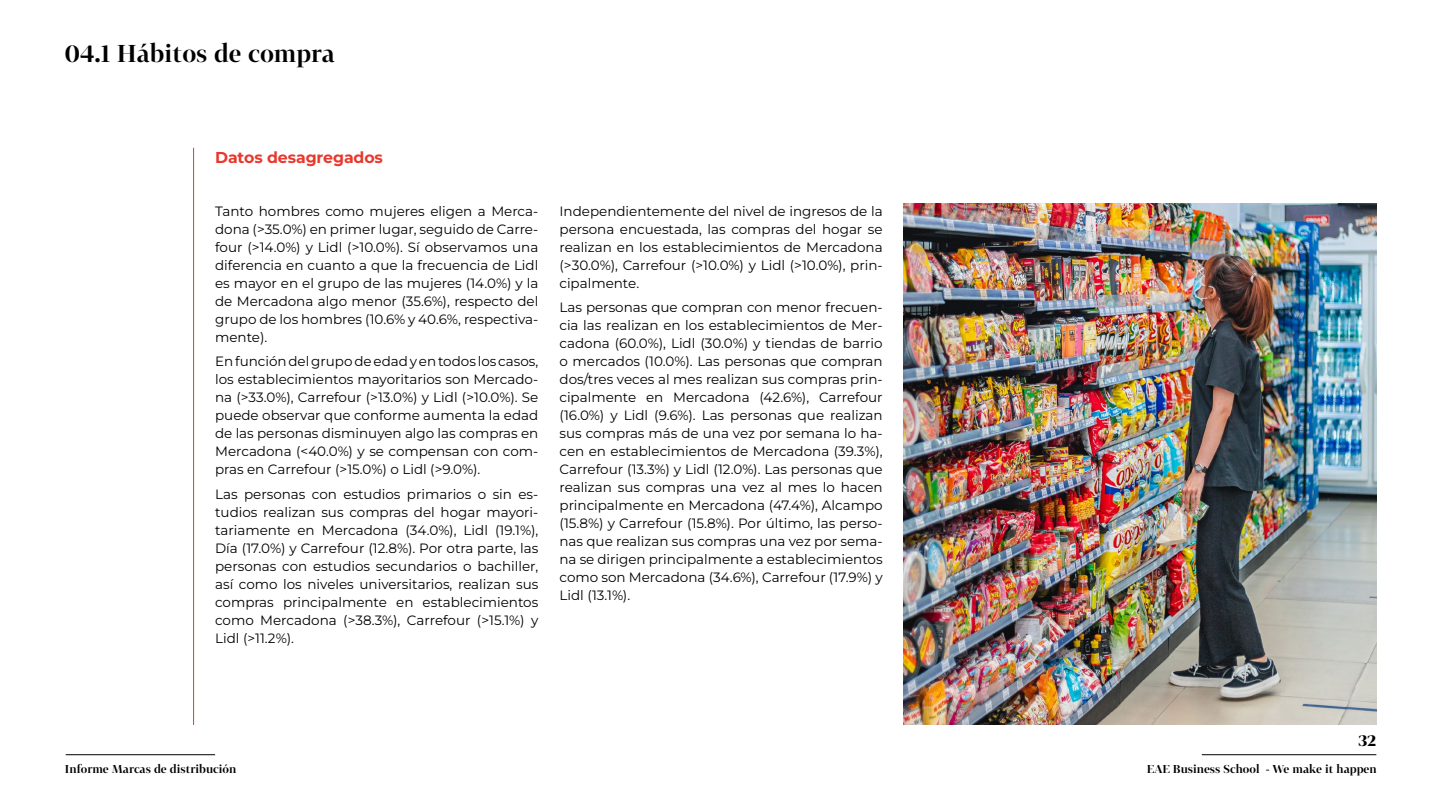
<style>
.page{position:relative;width:1440px;height:810px;background:#fff}
.page>*{position:absolute;margin:0;border:0;box-sizing:border-box;transform-origin:0 0}
.t1{font:600 24px "Tabac G1";color:#000}
.t2{font:700 15.75px "Montserrat";letter-spacing:-.01em;color:#e8382e}
.t3{font:700 15.52px "Tabac G1";color:#000}
.t4{font:13.5px/18px "Montserrat";color:#000;text-align:justify}
.t5{font:600 11.25px "Tabac G1";color:#000}
</style>
<div class="page">
<hr style="left:1202px;top:754px;width:174px;height:1px;background:#000">
<hr style="left:66px;top:754px;width:149px;height:1px;background:#000">
<hr style="left:193px;top:148px;width:1px;height:577px;background:#e8382e">
<img style="left:904px;top:203px;width:472px;height:522px">
<h1 class="t1" style="left:65px;top:37px;width:271px">04.1 Hábitos de compra</h1>
<p class="t2" style="left:215px;top:147px;width:169px">Datos desagregados</p>
<p class="t4" style="left:215px;top:202px;width:325px">Tanto hombres como mujeres eligen a Merca&shy;dona (&gt;35.0%) en primer lugar, seguido de Carre&shy;four (&gt;14.0%) y Lidl (&gt;10.0%). Sí observamos una diferencia en cuanto a que la frecuencia de Lidl es mayor en el grupo de las mujeres (14.0%) y la de Mercadona algo menor (35.6%), respecto del grupo de los hombres (10.6% y 40.6%, respectiva&shy;mente).</p>
<p class="t4" style="left:215px;top:352px;width:325px">En función del grupo de edad y en todos los casos, los establecimientos mayoritarios son Mercado&shy;na (&gt;33.0%), Carrefour (&gt;13.0%) y Lidl (&gt;10.0%). Se puede observar que conforme aumenta la edad de las personas disminuyen algo las compras en Mercadona (&lt;40.0%) y se compensan con com&shy;pras en Carrefour (&gt;15.0%) o Lidl (&gt;9.0%).</p>
<p class="t4" style="left:215px;top:485px;width:325px">Las personas con estudios primarios o sin es&shy;tudios realizan sus compras del hogar mayori&shy;tariamente en Mercadona (34.0%), Lidl (19.1%), Día (17.0%) y Carrefour (12.8%). Por otra parte, las personas con estudios secundarios o bachiller, así como los niveles universitarios, realizan sus compras principalmente en establecimientos como Mercadona (&gt;38.3%), Carrefour (&gt;15.1%) y Lidl (&gt;11.2%).</p>
<p class="t4" style="left:560px;top:202px;width:325px">Independientemente del nivel de ingresos de la persona encuestada, las compras del hogar se realizan en los establecimientos de Mercadona (&gt;30.0%), Carrefour (&gt;10.0%) y Lidl (&gt;10.0%), prin&shy;cipalmente.</p>
<p class="t4" style="left:560px;top:298px;width:325px">Las personas que compran con menor frecuen&shy;cia las realizan en los establecimientos de Mer&shy;cadona (60.0%), Lidl (30.0%) y tiendas de barrio o mercados (10.0%). Las personas que compran dos/tres veces al mes realizan sus compras prin&shy;cipalmente en Mercadona (42.6%), Carrefour (16.0%) y Lidl (9.6%). Las personas que realizan sus compras más de una vez por semana lo ha&shy;cen en establecimientos de Mercadona (39.3%), Carrefour (13.3%) y Lidl (12.0%). Las personas que realizan sus compras una vez al mes lo hacen principalmente en Mercadona (47.4%), Alcampo (15.8%) y Carrefour (15.8%). Por último, las perso&shy;nas que realizan sus compras una vez por sema&shy;na se dirigen principalmente a establecimientos como son Mercadona (34.6%), Carrefour (17.9%) y Lidl (13.1%).</p>
<p class="t5" style="left:65px;top:762px;width:173px">Informe Marcas de distribución</p>
<p class="t3" style="left:1358px;top:730px;width:19px">32</p>
<p class="t5" style="left:1147px;top:762px;width:231px">EAE Business School - We make it happen</p>
</div>
